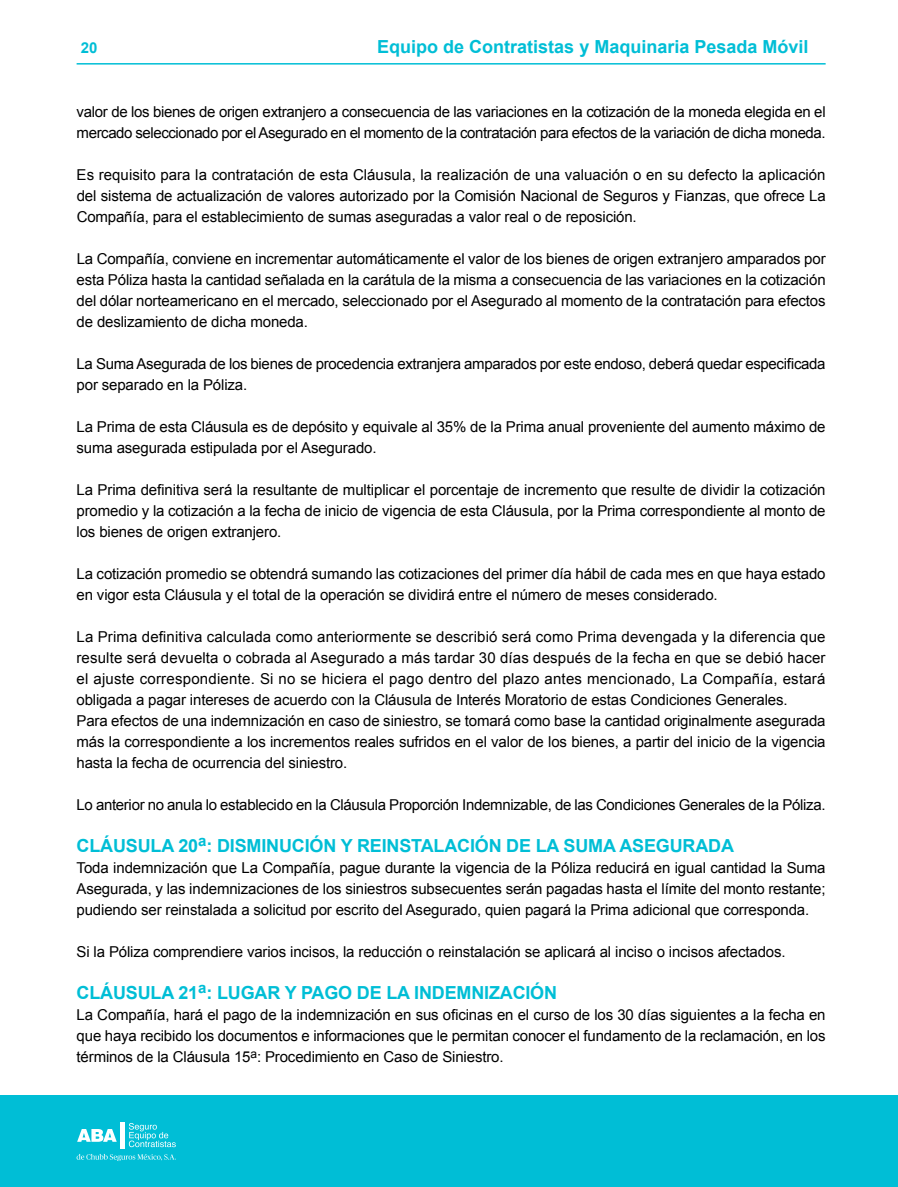
<style>
.page{position:relative;width:898px;height:1187px;background:#fff}
.page>*{position:absolute;margin:0;border:0;box-sizing:border-box;transform-origin:0 0}
.t1{font:700 18px "Arial";letter-spacing:-.01em;color:#00bed6}
.t2{font:15px/21px "Arial";letter-spacing:-.01em;color:#000}
.t3{font:700 15px "Arial";color:#00bed6}
</style>
<div class="page">
<hr style="left:77px;top:63px;width:748px;height:2px;background:#00bed6">
<div style="left:0;top:1095px;width:897px;height:91px;background:#00bed6"></div>
<svg style="left:129px;top:1123px;width:47px;height:24px"></svg>
<svg style="left:77px;top:1129px;width:40px;height:12px"></svg>
<div style="left:120px;top:1121px;width:5px;height:27px;background:#fff"></div>
<svg style="left:77px;top:1153px;width:99px;height:7px"></svg>
<p class="t3" style="left:81px;top:38px;width:18px">20</p>
<p class="t1" style="left:377px;top:34px;width:433px">Equipo de Contratistas y Maquinaria Pesada Móvil</p>
<p class="t2" style="left:77px;top:101px;width:750px">valor de los bienes de origen extranjero a consecuencia de las variaciones en la cotización de la moneda elegida en el mercado seleccionado por el Asegurado en el momento de la contratación para efectos de la variación de dicha moneda.</p>
<p class="t2" style="left:77px;top:164px;width:750px;text-align:justify">Es requisito para la contratación de esta Cláusula, la realización de una valuación o en su defecto la aplicación del sistema de actualización de valores autorizado por la Comisión Nacional de Seguros y Fianzas, que ofrece La Compañía, para el establecimiento de sumas aseguradas a valor real o de reposición.</p>
<p class="t2" style="left:77px;top:248px;width:750px;text-align:justify">La Compañía, conviene en incrementar automáticamente el valor de los bienes de origen extranjero amparados por esta Póliza hasta la cantidad señalada en la carátula de la misma a consecuencia de las variaciones en la cotización del dólar norteamericano en el mercado, seleccionado por el Asegurado al momento de la contratación para efectos de deslizamiento de dicha moneda.</p>
<p class="t2" style="left:77px;top:353px;width:750px">La Suma Asegurada de los bienes de procedencia extranjera amparados por este endoso, deberá quedar especificada por separado en la Póliza.</p>
<p class="t2" style="left:77px;top:416px;width:750px">La Prima de esta Cláusula es de depósito y equivale al 35% de la Prima anual proveniente del aumento máximo de suma asegurada estipulada por el Asegurado.</p>
<p class="t2" style="left:76px;top:479px;width:750px;text-align:justify">La Prima definitiva será la resultante de multiplicar el porcentaje de incremento que resulte de dividir la cotización promedio y la cotización a la fecha de inicio de vigencia de esta Cláusula, por la Prima correspondiente al monto de los bienes de origen extranjero.</p>
<p class="t2" style="left:77px;top:563px;width:750px">La cotización promedio se obtendrá sumando las cotizaciones del primer día hábil de cada mes en que haya estado en vigor esta Cláusula y el total de la operación se dividirá entre el número de meses considerado.</p>
<p class="t2" style="left:76px;top:626px;width:750px">La Prima definitiva calculada como anteriormente se describió será como Prima devengada y la diferencia que resulte será devuelta o cobrada al Asegurado a más tardar 30 días después de la fecha en que se debió hacer el ajuste correspondiente. Si no se hiciera el pago dentro del plazo antes mencionado, La Compañía, estará obligada a pagar intereses de acuerdo con la Cláusula de Interés Moratorio de estas Condiciones Generales.<br>Para efectos de una indemnización en caso de siniestro, se tomará como base la cantidad originalmente asegurada más la correspondiente a los incrementos reales sufridos en el valor de los bienes, a partir del inicio de la vigencia hasta la fecha de ocurrencia del siniestro.</p>
<p class="t2" style="left:76px;top:794px;width:750px">Lo anterior no anula lo establecido en la Cláusula Proporción Indemnizable, de las Condiciones Generales de la Póliza.</p>
<p class="t1" style="left:77px;top:833px;width:658px">CLÁUSULA 20<sup>a</sup>: DISMINUCIÓN Y REINSTALACIÓN DE LA SUMA ASEGURADA</p>
<p class="t2" style="left:76px;top:857px;width:750px;text-align:justify">Toda indemnización que La Compañía, pague durante la vigencia de la Póliza reducirá en igual cantidad la Suma Asegurada, y las indemnizaciones de los siniestros subsecuentes serán pagadas hasta el límite del monto restante; pudiendo ser reinstalada a solicitud por escrito del Asegurado, quien pagará la Prima adicional que corresponda.</p>
<p class="t2" style="left:76px;top:941px;width:710px">Si la Póliza comprendiere varios incisos, la reducción o reinstalación se aplicará al inciso o incisos afectados.</p>
<p class="t1" style="left:77px;top:980px;width:482px">CLÁUSULA 21<sup>a</sup>: LUGAR Y PAGO DE LA INDEMNIZACIÓN</p>
<p class="t2" style="left:77px;top:1004px;width:750px;text-align:justify">La Compañía, hará el pago de la indemnización en sus oficinas en el curso de los 30 días siguientes a la fecha en que haya recibido los documentos e informaciones que le permitan conocer el fundamento de la reclamación, en los términos de la Cláusula 15<sup>a</sup>: Procedimiento en Caso de Siniestro.</p>
</div>
